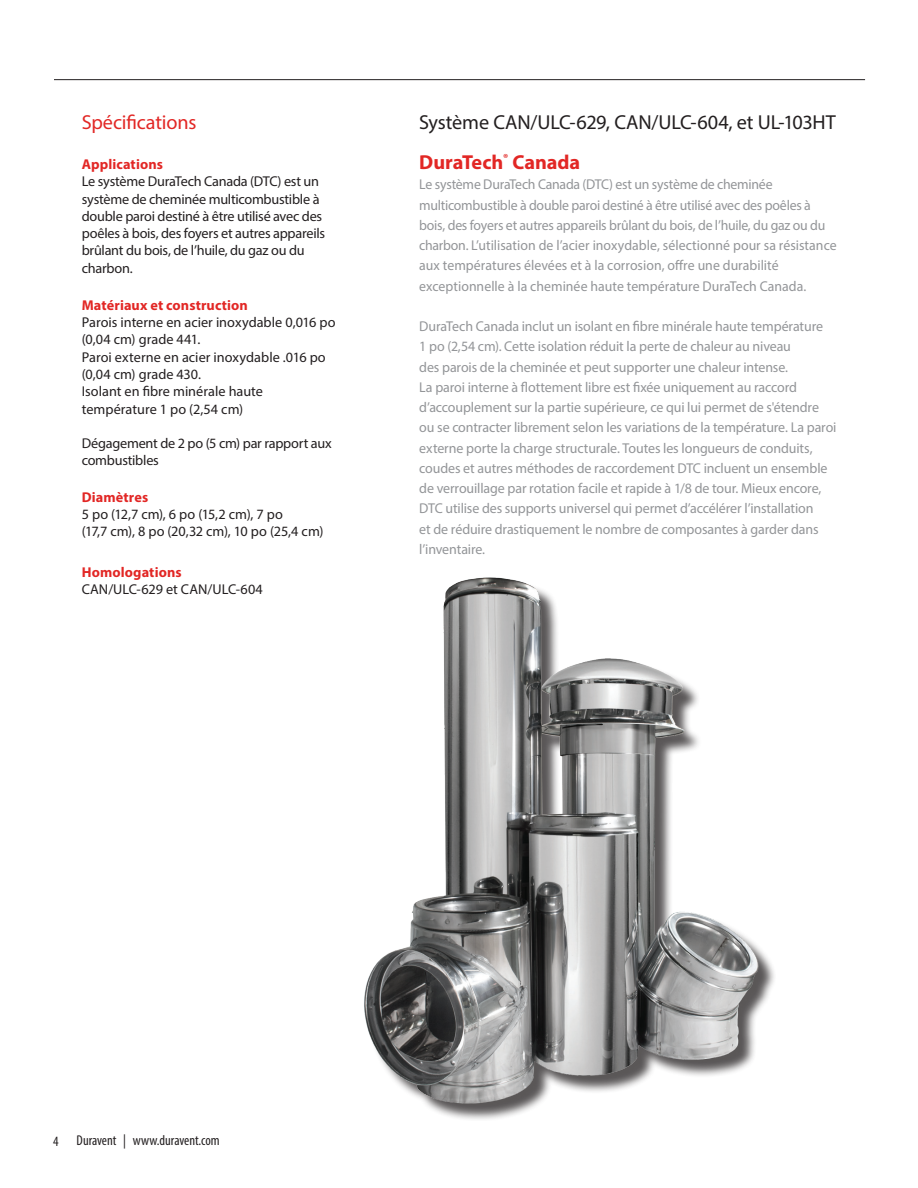
<style>
.page{position:relative;width:918px;height:1188px;background:#fff}
.page>*{position:absolute;margin:0;border:0;box-sizing:border-box;transform-origin:0 0}
.t1{font:20.25px/40.5px "Myriad Pro";letter-spacing:-.01em;color:#231f20}
.t2{font:20.25px "Myriad Pro";letter-spacing:-.005em;color:#e22725}
.t3{font:14.25px/20.2px "Myriad Pro";letter-spacing:-.01em;color:#939598}
.t4{font:14.25px/17.2px "Myriad Pro";letter-spacing:-.015em;color:#231f20}
.t5{font:700 14.25px "Myriad Pro";letter-spacing:.01em;color:#e22725}
.t6{font:condensed 14.25px "Myriad Pro";letter-spacing:-.005em;color:#231f20}
.s1{font-weight:700;color:#e22725}
</style>
<div class="page">
<hr style="left:54px;top:79px;width:811px;height:1px;background:#231f20">
<img style="left:364px;top:577px;width:410px;height:543px">
<h1 class="t2" style="left:82px;top:109px;width:116px">Spécifications</h1>
<p class="t5" style="left:82px;top:155px;width:83px">Applications</p>
<p class="t4" style="left:82px;top:173px;width:245px">Le système DuraTech Canada (DTC) est un système de cheminée multicombustible à double paroi destiné à être utilisé avec des poêles à bois, des foyers et autres appareils brûlant du bois, de l’huile, du gaz ou du charbon.</p>
<p class="t5" style="left:82px;top:296px;width:168px">Matériaux et construction</p>
<p class="t4" style="left:82px;top:314px;width:255px">Parois interne en acier inoxydable 0,016 po (0,04 cm) grade 441.<br>Paroi externe en acier inoxydable .016 po (0,04 cm) grade 430.<br>Isolant en fibre minérale haute température 1 po (2,54 cm)</p>
<p class="t4" style="left:82px;top:434px;width:251px">Dégagement de 2 po (5 cm) par rapport aux combustibles</p>
<p class="t5" style="left:82px;top:488px;width:68px">Diamètres</p>
<p class="t4" style="left:82px;top:506px;width:243px">5 po (12,7 cm), 6 po (15,2 cm), 7 po<br>(17,7 cm), 8 po (20,32 cm), 10 po (25,4 cm)</p>
<p class="t5" style="left:82px;top:563px;width:101px">Homologations</p>
<p class="t4" style="left:82px;top:580px;width:183px">CAN/ULC-629 et CAN/ULC-604</p>
<h1 class="t1" style="left:419px;top:101px;width:418px">Système CAN/ULC-629, CAN/ULC-604, et UL-103HT<br><span class="s1">DuraTech</span><sup>®</sup> <span class="s1">Canada</span></h1>
<p class="t3" style="left:419px;top:174px;width:419px">Le système DuraTech Canada (DTC) est un système de cheminée multicombustible à double paroi destiné à être utilisé avec des poêles à bois, des foyers et autres appareils brûlant du bois, de l’huile, du gaz ou du charbon. L’utilisation de l’acier inoxydable, sélectionné pour sa résistance aux températures élevées et à la corrosion, offre une durabilité exceptionnelle à la cheminée haute température DuraTech Canada.</p>
<p class="t3" style="left:419px;top:316px;width:419px">DuraTech Canada inclut un isolant en fibre minérale haute température<br>1 po (2,54 cm). Cette isolation réduit la perte de chaleur au niveau<br>des parois de la cheminée et peut supporter une chaleur intense.<br>La paroi interne à flottement libre est fixée uniquement au raccord d’accouplement sur la partie supérieure, ce qui lui permet de s'étendre ou se contracter librement selon les variations de la température. La paroi externe porte la charge structurale. Toutes les longueurs de conduits, coudes et autres méthodes de raccordement DTC incluent un ensemble de verrouillage par rotation facile et rapide à 1/8 de tour. Mieux encore, DTC utilise des supports universel qui permet d’accélérer l’installation<br>et de réduire drastiquement le nombre de composantes à garder dans l’inventaire.</p>
<p class="t6" style="left:53px;top:1133px;width:7px">4</p>
<p class="t6" style="left:77px;top:1132px;width:145px">Duravent | www.duravent.com</p>
</div>
